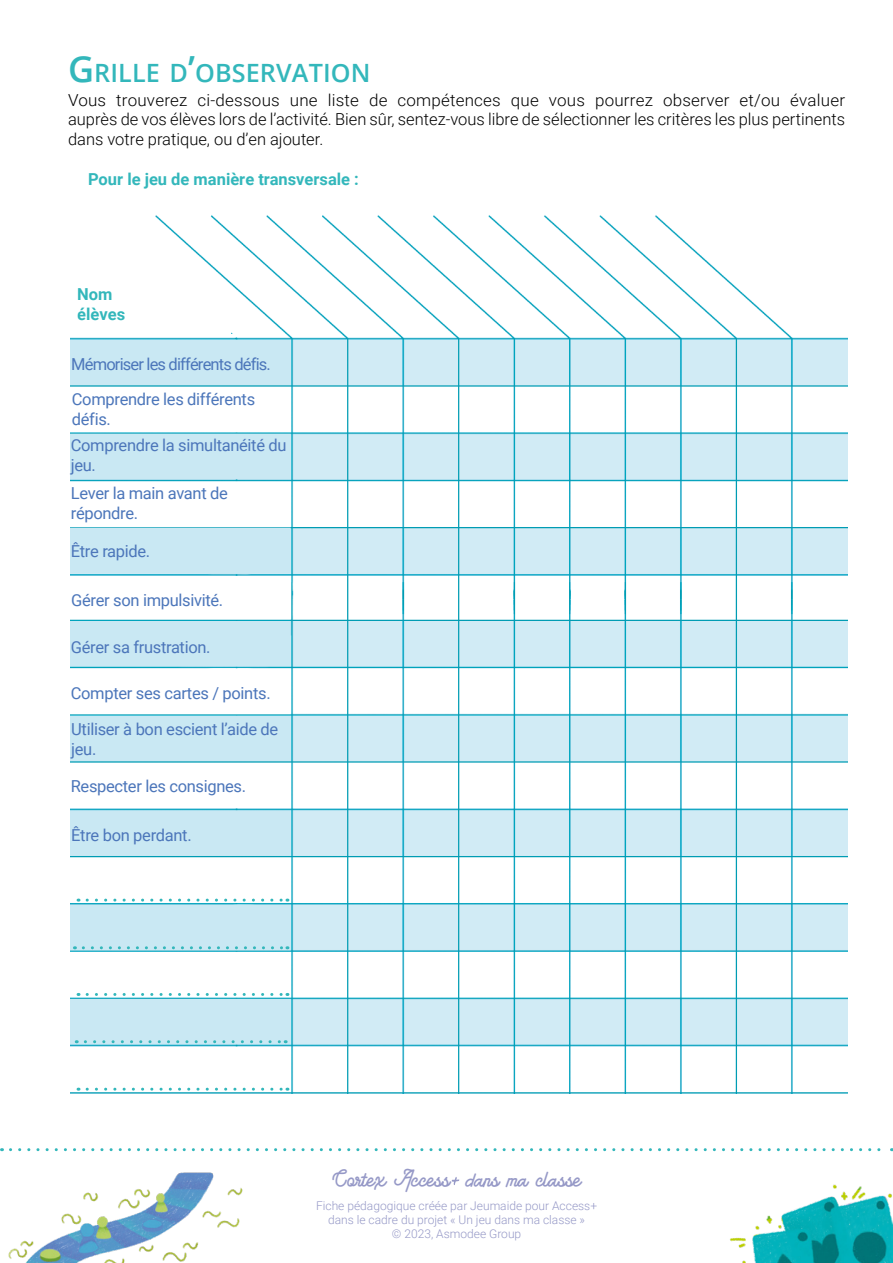
<style>
.page{position:relative;width:893px;height:1263px;background:#fff}
.page>*{position:absolute;margin:0;border:0;box-sizing:border-box;transform-origin:0 0}
.t1{font:600 25.2px "Open Sans";letter-spacing:.005em;color:#33b7bb}
.t2{font:24px "American Lemon";color:#9699c7}
.t3{font:16.5px/19.8px "Roboto";letter-spacing:-.02em;color:#4c76ba}
.t4{font:300 16.5px/19.8px "Roboto";color:#000;text-align:justify}
.t5{font:700 16.5px/19.8px "Roboto";color:#33b7bb}
.t6{font:16.5px "Roboto";letter-spacing:-.05em;color:#4c76ba}
.t7{font:300 12px/14.4px "Roboto";color:#9699c7;text-align:center}
.s1{font-size:36px}
</style>
<div class="page">
<img style="left:8px;top:1172px;width:235px;height:91px">
<img style="left:730px;top:1184px;width:163px;height:79px">
<svg style="left:10px;top:1148px;width:882px;height:3px"></svg>
<svg style="left:452px;top:1177px;width:7px;height:8px"></svg>
<img style="left:70px;top:215px;width:777px;height:878px">
<svg style="left:170px;top:218px;width:622px;height:114px"></svg>
<img style="left:131px;top:291px;width:30px;height:17px">
<svg style="left:85px;top:1040px;width:201px;height:3px"></svg>
<svg style="left:87px;top:898px;width:201px;height:3px"></svg>
<svg style="left:87px;top:992px;width:201px;height:4px"></svg>
<svg style="left:87px;top:1088px;width:201px;height:3px"></svg>
<svg style="left:83px;top:946px;width:205px;height:3px"></svg>
<h1 class="t1" style="left:68px;top:55px;width:304px"><span class="s1">G</span> RILLE D<span class="s1">’</span>OBSERVATION</h1>
<p class="t4" style="left:68px;top:89px;width:779px">Vous trouverez ci-dessous une liste de compétences que vous pourrez observer et/ou évaluer auprès de vos élèves lors de l’activité. Bien sûr, sentez-vous libre de sélectionner les critères les plus pertinents dans votre pratique, ou d’en ajouter.</p>
<p class="t5" style="left:88px;top:169px;width:272px">Pour le jeu de manière transversale :</p>
<p class="t5" style="left:77px;top:284px;width:49px">Nom élèves</p>
<p class="t6" style="left:71px;top:352px;width:201px">Mémoriser les différents défis.</p>
<p class="t3" style="left:72px;top:389px;width:185px">Comprendre les différents défis.</p>
<p class="t3" style="left:71px;top:435px;width:217px">Comprendre la simultanéité du jeu.</p>
<p class="t3" style="left:71px;top:483px;width:159px">Lever la main avant de répondre.</p>
<p class="t3" style="left:71px;top:540px;width:81px">Être rapide.</p>
<p class="t3" style="left:71px;top:590px;width:153px">Gérer son impulsivité.</p>
<p class="t3" style="left:71px;top:637px;width:141px">Gérer sa frustration.</p>
<p class="t3" style="left:71px;top:682px;width:201px">Compter ses cartes / points.</p>
<p class="t3" style="left:71px;top:719px;width:209px">Utiliser à bon escient l’aide de jeu.</p>
<p class="t3" style="left:71px;top:775px;width:177px">Respecter les consignes.</p>
<p class="t3" style="left:71px;top:825px;width:122px">Être bon perdant.</p>
<h2 class="t2" style="left:333px;top:1163px;width:250px">Cortex Access dans ma classe</h2>
<p class="t7" style="left:316px;top:1198px;width:283px">Fiche pédagogique créée par Jeumaide pour Access+ dans le cadre du projet « Un jeu dans ma classe »<br>© 2023, Asmodee Group</p>
</div>
